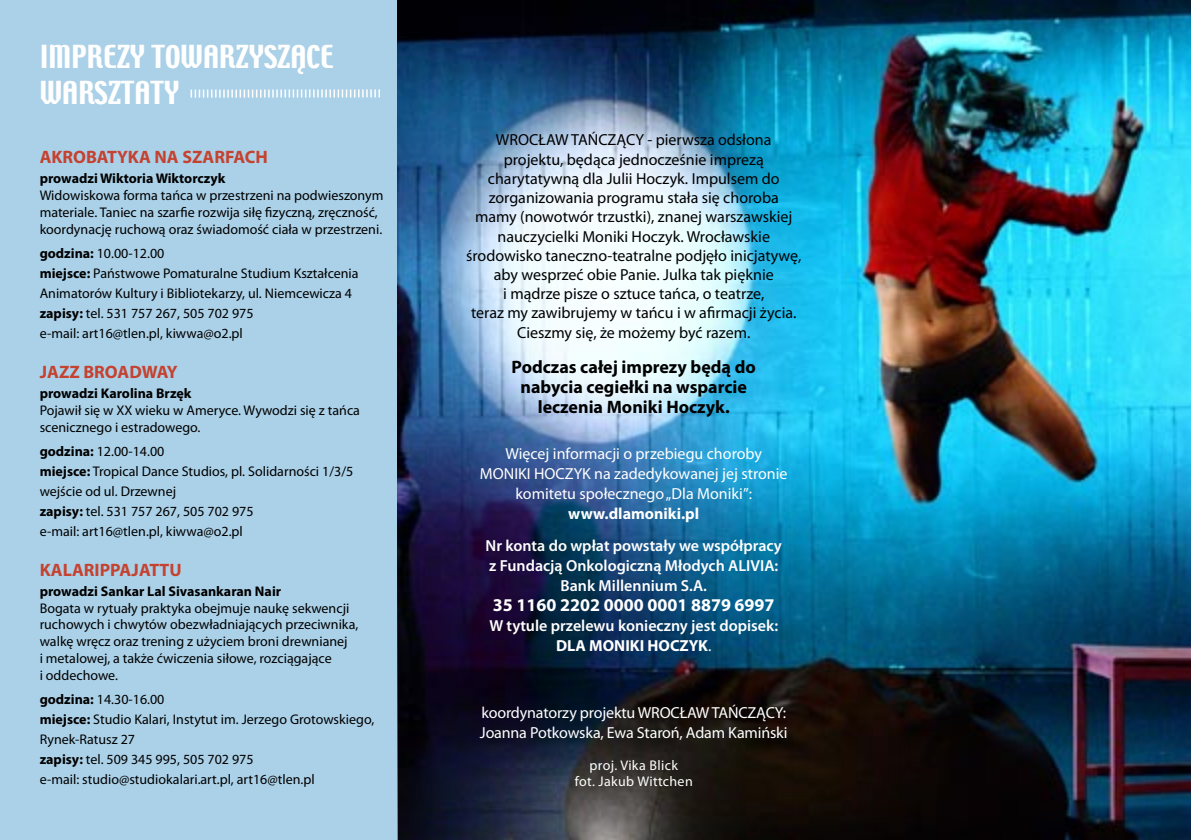
<style>
.page{position:relative;width:1191px;height:840px;background:#fff}
.page>*{position:absolute;margin:0;border:0;box-sizing:border-box;transform-origin:0 0}
.t1{font:28px/36px "Techno";color:#fff}
.t2{font:700 18px/20px "Myriad Pro";color:#000;text-align:center}
.t3{font:700 18px "Myriad Pro";color:#c54230}
.t4{font:700 18px "Myriad Pro";color:#fff}
.t5{font:16px/19.2px "Myriad Pro";color:#000;text-align:center}
.t6{font:16px/20px "Myriad Pro";color:#fff}
.t7{font:600 16px/20px "Myriad Pro";color:#fff;text-align:center}
.t8{font:14px/20px "Myriad Pro";color:#000}
.t9{font:14px/16.8px "Myriad Pro";letter-spacing:.025em;color:#fff;text-align:center}
.s1{font-weight:700}
.s2{font-weight:400}
</style>
<div class="page">
<img style="left:398px;top:0;width:793px;height:839px">
<svg style="left:397px;top:0;width:1px;height:839px"></svg>
<div style="left:0;top:0;width:397px;height:839px;background:#abd1e8"></div>
<svg style="left:190px;top:89px;width:190px;height:9px"></svg>
<p class="t1" style="left:40px;top:40px;width:295px">IMPREZY TOWARZYSZĄCE<br>WARSZTATY</p>
<p class="t3" style="left:40px;top:147px;width:230px">AKROBATYKA NA SZARFACH</p>
<p class="t8" style="left:40px;top:170px;width:345px;line-height:16.8px"><span class="s1">prowadzi Wiktoria Wiktorczyk<br></span>Widowiskowa forma tańca w przestrzeni na podwieszonym materiale. Taniec na szarfie rozwija siłę fizyczną, zręczność, koordynację ruchową oraz świadomość ciała w przestrzeni.</p>
<p class="t8" style="left:40px;top:243px;width:320px"><span class="s1">godzina:</span> 10.00-12.00<br><span class="s1">miejsce:</span> Państwowe Pomaturalne Studium Kształcenia Animatorów Kultury i Bibliotekarzy, ul. Niemcewicza 4 <span class="s1">zapisy:</span> tel. 531 757 267, 505 702 975<br>e-mail: art16@tlen.pl, kiwwa@o2.pl</p>
<p class="t3" style="left:40px;top:361px;width:139px">JAZZ BROADWAY</p>
<p class="t8" style="left:40px;top:385px;width:322px;line-height:16.8px"><span class="s1">prowadzi Karolina Brzęk<br></span>Pojawił się w XX wieku w Ameryce. Wywodzi się z tańca scenicznego i estradowego.</p>
<p class="t8" style="left:40px;top:441px;width:315px"><span class="s1">godzina:</span> 12.00-14.00<br><span class="s1">miejsce:</span> Tropical Dance Studios, pl. Solidarności 1/3/5 wejście od ul. Drzewnej<br><span class="s1">zapisy:</span> tel. 531 757 267, 505 702 975<br>e-mail: art16@tlen.pl, kiwwa@o2.pl</p>
<p class="t3" style="left:40px;top:559px;width:144px">KALARIPPAJATTU</p>
<p class="t8" style="left:40px;top:582px;width:320px;line-height:16.8px"><span class="s1">prowadzi Sankar Lal Sivasankaran Nair<br></span>Bogata w rytuały praktyka obejmuje naukę sekwencji ruchowych i chwytów obezwładniających przeciwnika, walkę wręcz oraz trening z użyciem broni drewnianej<br>i metalowej, a także ćwiczenia siłowe, rozciągające<br>i oddechowe.</p>
<p class="t8" style="left:40px;top:689px;width:336px"><span class="s1">godzina:</span> 14.30-16.00<br><span class="s1">miejsce:</span> Studio Kalari, Instytut im. Jerzego Grotowskiego, Rynek-Ratusz 27<br><span class="s1">zapisy:</span> tel. 509 345 995, 505 702 975<br>e-mail: studio@studiokalari.art.pl, art16@tlen.pl</p>
<p class="t5" style="left:466px;top:131px;width:337px">WROCŁAW TAŃCZĄCY - pierwsza odsłona projektu, będąca jednocześnie imprezą charytatywną dla Julii Hoczyk. Impulsem do zorganizowania programu stała się choroba mamy (nowotwór trzustki), znanej warszawskiej nauczycielki Moniki Hoczyk. Wrocławskie środowisko taneczno-teatralne podjęło inicjatywę, aby wesprzeć obie Panie. Julka tak pięknie<br>i mądrze pisze o sztuce tańca, o teatrze,<br>teraz my zawibrujemy w tańcu i w afirmacji życia.<br>Cieszmy się, że możemy być razem.</p>
<p class="t2" style="left:511px;top:356px;width:246px">Podczas całej imprezy będą do nabycia cegiełki na wsparcie leczenia Moniki Hoczyk.</p>
<p class="t6" style="left:480px;top:443px;width:309px;text-align:center">Więcej informacji o przebiegu choroby MONIKI HOCZYK na zadedykowanej jej stronie komitetu społecznego „Dla Moniki”: <span class="s1">www.dlamoniki.pl</span></p>
<p class="t7" style="left:485px;top:535px;width:298px">Nr konta do wpłat powstały we współpracy z Fundacją Onkologiczną Młodych ALIVIA:<br>Bank Millennium S.A.</p>
<p class="t4" style="left:493px;top:594px;width:283px">35 1160 2202 0000 0001 8879 6997</p>
<p class="t7" style="left:489px;top:615px;width:290px">W tytule przelewu konieczny jest dopisek:<br><span class="s1">DLA MONIKI HOCZYK</span><span class="s2">.</span></p>
<p class="t6" style="left:480px;top:702px;width:309px">koordynatorzy projektu WROCŁAW TAŃCZĄCY:<br>Joanna Potkowska, Ewa Staroń, Adam Kamiński</p>
<p class="t9" style="left:575px;top:756px;width:119px">proj. Vika Blick<br>fot. Jakub Wittchen</p>
</div>
